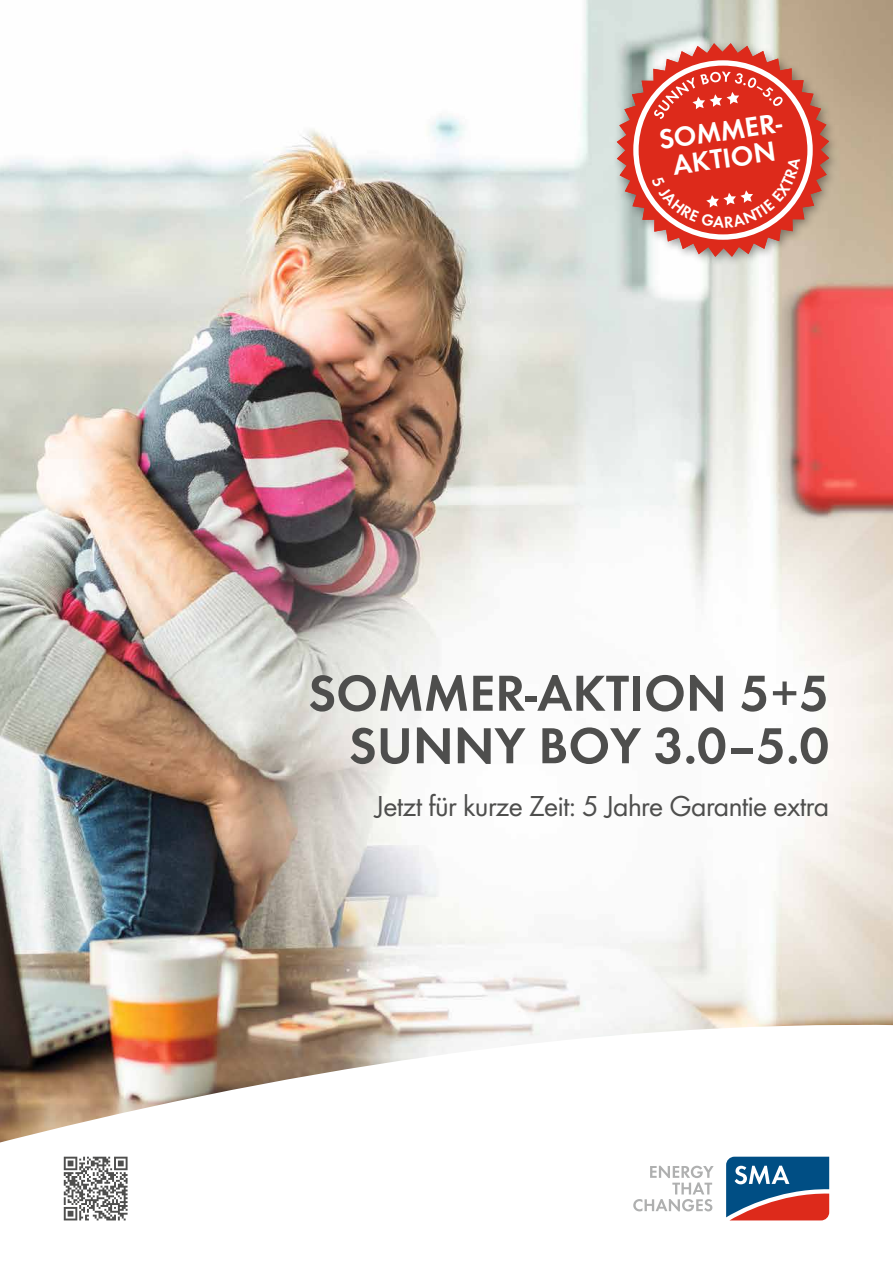
<style>
.page{position:relative;width:893px;height:1263px;background:#fff}
.page>*{position:absolute;margin:0;border:0;box-sizing:border-box;transform-origin:0 0}
.t1{font:600 52.5px/52.5px "SMA Futura Global";color:#4e4e4d;text-align:right}
.t2{font:30px "SMA Futura Global";letter-spacing:-.02em;color:#4e4e4d}
.t3{font:600 28.5px "SMA Futura Global";color:#fff}
</style>
<div class="page">
<img style="left:0;top:0;width:893px;height:1019px">
<svg style="left:0;top:1019px;width:893px;height:202px"></svg>
<svg style="left:726px;top:1157px;width:103px;height:63px;background:#615e79"></svg>
<svg style="left:633px;top:1166px;width:81px;height:45px"></svg>
<div style="left:612px;top:38px;width:228px;height:230px;background:#000;opacity:.4"></div>
<svg style="left:617px;top:43px;width:212px;height:214px;background:#cd897c"></svg>
<div style="left:633px;top:60px;width:180px;height:180px;border:5px solid #fff;border-radius:50%"></div>
<svg style="left:64px;top:1157px;width:64px;height:63px"></svg>
<svg style="left:652px;top:72px;width:148px;height:156px;background:#df3c2f"></svg>
<p class="t3" style="left:657px;top:123px;width:133px;rotate:-8deg">SOMMER-</p>
<p class="t3" style="left:670px;top:148px;width:105px;rotate:-8deg">AKTION</p>
<h1 class="t1" style="left:308px;top:666px;width:523px">SOMMER-AKTION 5+5<br>SUNNY BOY 3.0–5.0</h1>
<p class="t2" style="left:375px;top:788px;width:455px">Jetzt für kurze Zeit: 5 Jahre Garantie extra</p>
</div>
